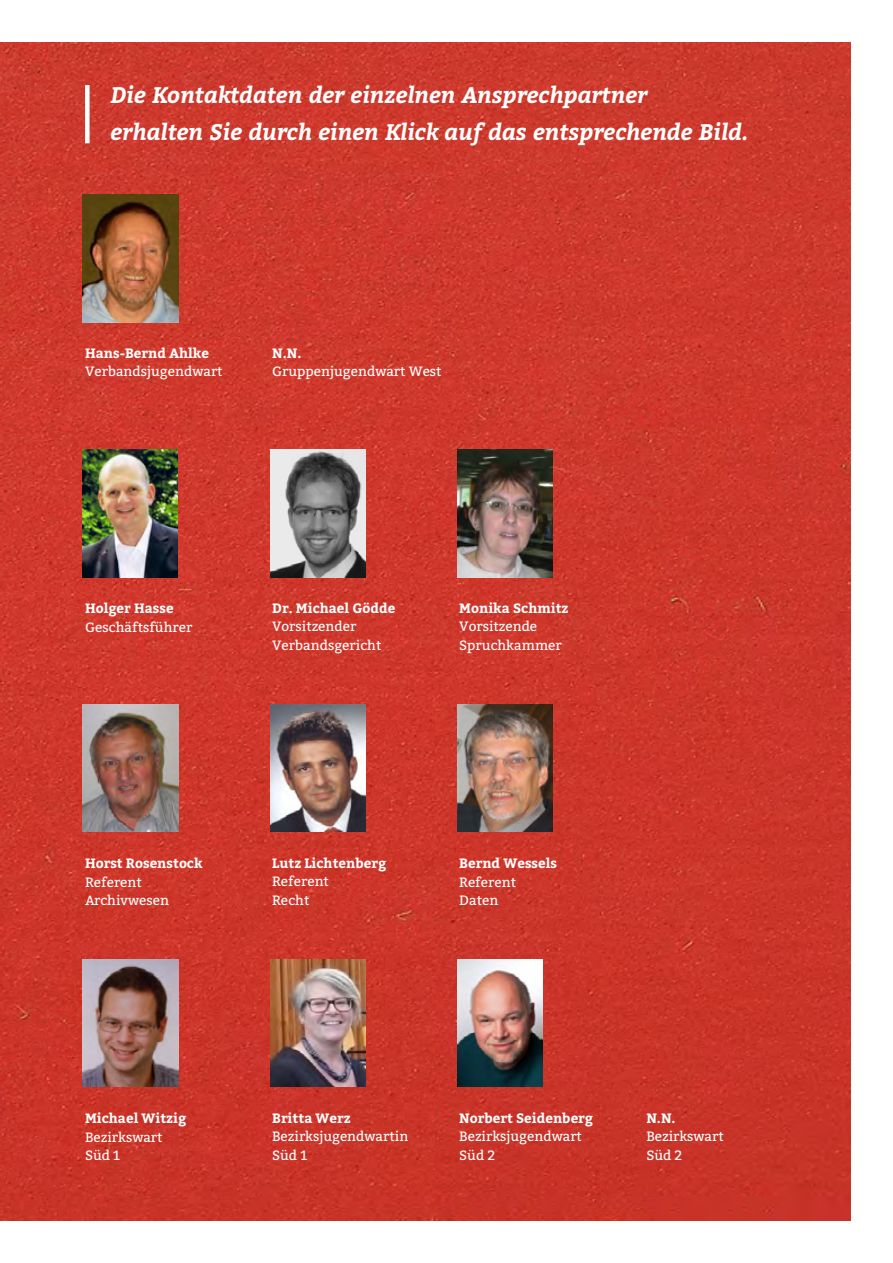
<style>
.page{position:relative;width:893px;height:1263px;background:#fff}
.page>*{position:absolute;margin:0;border:0;box-sizing:border-box;transform-origin:0 0}
.t1{font:italic 700 22.5px/36.5px "Bitter";color:#fff}
.t2{font:13.5px/18.1px "Bitter";color:#fff}
.t3{font:700 13.5px "Bitter";color:#fff}
</style>
<div class="page">
<img style="left:0;top:43px;width:850px;height:1177px">
<img style="left:83px;top:450px;width:95px;height:127px">
<img style="left:270px;top:450px;width:96px;height:127px">
<img style="left:457px;top:450px;width:96px;height:127px">
<img style="left:83px;top:704px;width:96px;height:128px">
<img style="left:270px;top:704px;width:96px;height:128px">
<img style="left:83px;top:959px;width:96px;height:128px">
<img style="left:270px;top:959px;width:96px;height:128px">
<img style="left:457px;top:959px;width:85px;height:128px">
<img style="left:83px;top:195px;width:96px;height:128px">
<img style="left:457px;top:704px;width:96px;height:128px">
<div style="left:85px;top:85px;width:5px;height:58px;background:#fff"></div>
<h1 class="t1" style="left:111px;top:78px;width:639px">Die Kontaktdaten der einzelnen Ansprechpartner<br>erhalten Sie durch einen Klick auf das entsprechende Bild.</h1>
<p class="t3" style="left:85px;top:345px;width:126px">Hans-Bernd Ahlke</p>
<p class="t2" style="left:85px;top:363px;width:139px">Verbandsjugendwart</p>
<p class="t3" style="left:272px;top:345px;width:31px">N.N.</p>
<p class="t2" style="left:272px;top:363px;width:171px">Gruppenjugendwart West</p>
<p class="t3" style="left:85px;top:600px;width:90px">Holger Hasse</p>
<p class="t2" style="left:85px;top:618px;width:109px">Geschäftsführer</p>
<p class="t3" style="left:272px;top:600px;width:125px">Dr. Michael Gödde</p>
<p class="t2" style="left:272px;top:618px;width:111px">Vorsitzender<br>Verbandsgericht</p>
<p class="t3" style="left:459px;top:600px;width:111px">Monika Schmitz</p>
<p class="t2" style="left:459px;top:618px;width:104px">Vorsitzende<br>Spruchkammer</p>
<p class="t3" style="left:85px;top:855px;width:119px">Horst Rosenstock</p>
<p class="t2" style="left:85px;top:873px;width:86px">Referent<br>Archivwesen</p>
<p class="t3" style="left:272px;top:855px;width:116px">Lutz Lichtenberg</p>
<p class="t2" style="left:272px;top:873px;width:58px">Referent<br>Recht</p>
<p class="t3" style="left:459px;top:855px;width:99px">Bernd Wessels</p>
<p class="t2" style="left:459px;top:873px;width:58px">Referent<br>Daten</p>
<p class="t3" style="left:85px;top:1110px;width:103px">Michael Witzig</p>
<p class="t2" style="left:85px;top:1128px;width:79px">Bezirkswart<br>Süd 1</p>
<p class="t3" style="left:272px;top:1110px;width:80px">Britta Werz</p>
<p class="t2" style="left:272px;top:1128px;width:138px">Bezirksjugendwartin<br>Süd 1</p>
<p class="t3" style="left:459px;top:1110px;width:135px">Norbert Seidenberg</p>
<p class="t2" style="left:459px;top:1128px;width:124px">Bezirksjugendwart<br>Süd 2</p>
<p class="t3" style="left:646px;top:1110px;width:31px">N.N.</p>
<p class="t2" style="left:646px;top:1128px;width:79px">Bezirkswart<br>Süd 2</p>
</div>
